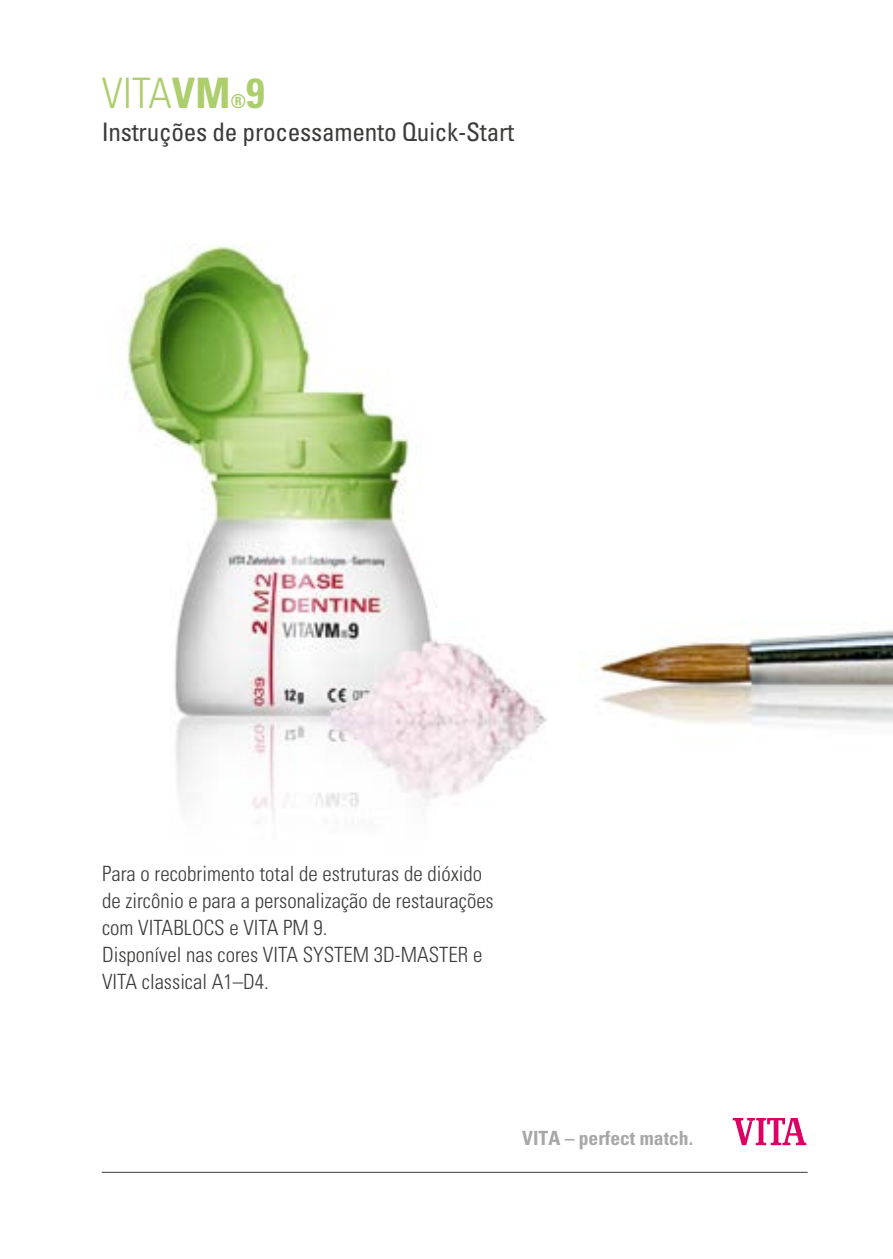
<style>
.page{position:relative;width:893px;height:1259px;background:#fff}
.page>*{position:absolute;margin:0;border:0;box-sizing:border-box;transform-origin:0 0}
.t1{font:300 condensed 42px "Univers";color:#adce6c}
.t2{font:condensed 25.5px "Univers";letter-spacing:-.01em;color:#3b3b3a}
.t3{font:300 condensed 21px/27px "Univers";color:#3b3b3a}
.t4{font:700 condensed 19.5px "Univers LT";color:#a7a7a8}
.s1{font-weight:700}
.s2{font-weight:700;font-size:19.2px}
</style>
<div class="page">
<img style="left:127px;top:243px;width:766px;height:572px">
<hr style="left:102px;top:1171px;width:706px;height:1px;background:#3b3b3a">
<svg style="left:733px;top:1118px;width:73px;height:27px"></svg>
<h1 class="t1" style="left:102px;top:68px;width:164px">VITA<span class="s1">VM</span><span class="s2">®</span><span class="s1">9</span></h1>
<p class="t2" style="left:102px;top:116px;width:414px">Instruções de processamento Quick-Start</p>
<p class="t3" style="left:102px;top:860px;width:393px">Para o recobrimento total de estruturas de dióxido de zircônio e para a personalização de restaurações com VITABLOCS e VITA PM 9.<br>Disponível nas cores VITA SYSTEM 3D-MASTER e VITA classical A1–D4.</p>
<p class="t4" style="left:522px;top:1126px;width:172px">VITA – perfect match.</p>
</div>
